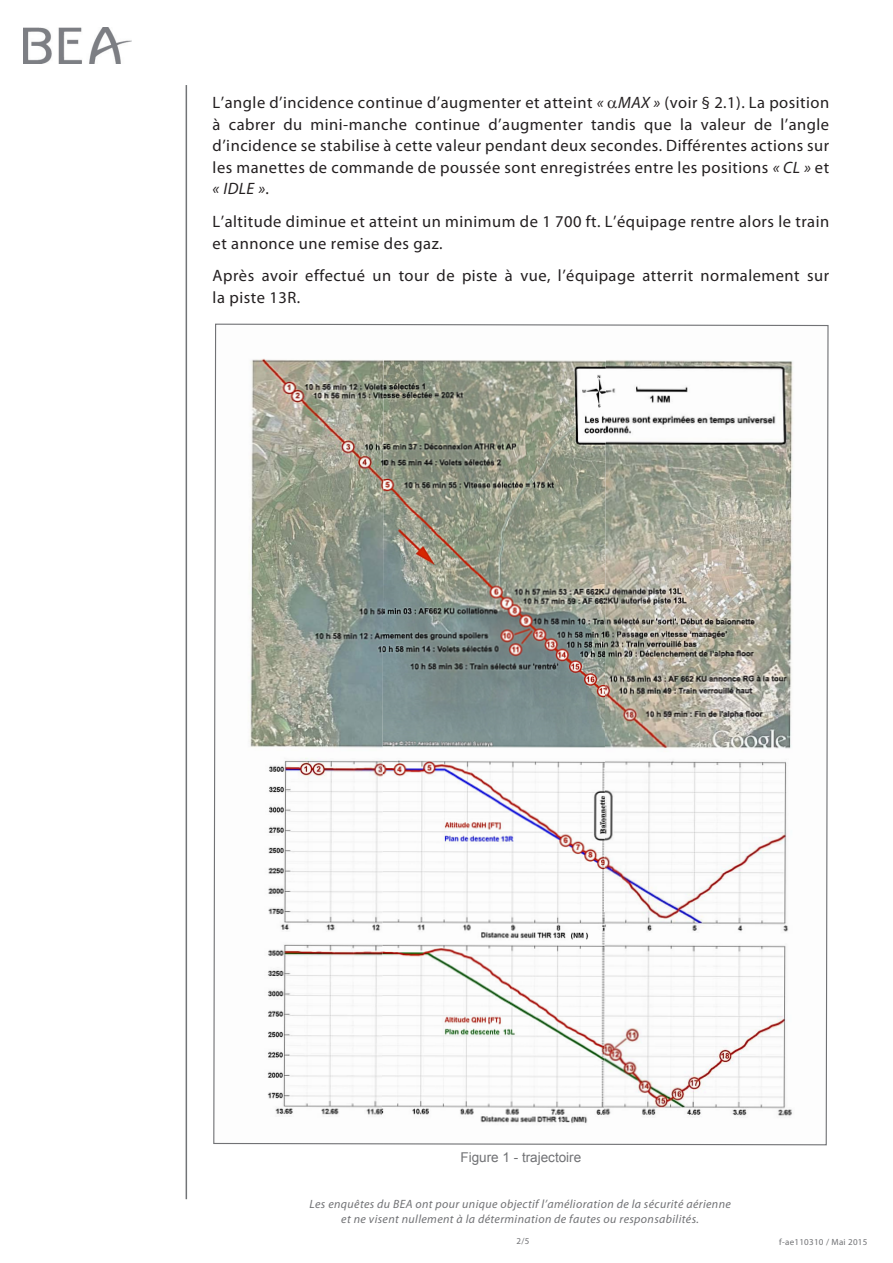
<style>
.page{position:relative;width:893px;height:1263px;background:#fff}
.page>*{position:absolute;margin:0;border:0;box-sizing:border-box;transform-origin:0 0}
.t1{font:16.5px/21.6px "Myriad Pro";letter-spacing:.03em;color:#231f20}
.Légende{font:13.5px "Arial";color:#717275}
.t2{font:italic 12px/14.4px "Myriad Pro";letter-spacing:.03em;color:#717275;text-align:center}
.t3{font:9px "Myriad Pro";letter-spacing:.03em;color:#717275}
.s1{font-style:italic}
</style>
<div class="page">
<hr style="left:186px;top:85px;width:1px;height:1114px;background:#727477">
<img style="left:23px;top:28px;width:109px;height:36px">
<svg style="left:213px;top:323px;width:616px;height:823px"></svg>
<p class="t1" style="left:213px;top:91px;width:618px;text-align:justify">L’angle d’incidence continue d’augmenter et atteint <span class="s1">« MAX »</span> (voir § 2.1). La position à cabrer du mini-manche continue d’augmenter tandis que la valeur de l’angle d’incidence se stabilise à cette valeur pendant deux secondes. Différentes actions sur les manettes de commande de poussée sont enregistrées entre les positions <span class="s1">« CL »</span> et <span class="s1">« IDLE »</span>.</p>
<p class="t1" style="left:213px;top:210px;width:618px">L’altitude diminue et atteint un minimum de 1 700 ft. L’équipage rentre alors le train et annonce une remise des gaz.</p>
<p class="t1" style="left:213px;top:264px;width:618px">Après avoir effectué un tour de piste à vue, l’équipage atterrit normalement sur la piste 13R.</p>
<p class="Légende" style="left:460px;top:1148px;width:122px">Figure 1 - trajectoire</p>
<p class="t2" style="left:309px;top:1197px;width:423px">Les enquêtes du BEA ont pour unique objectif l’amélioration de la sécurité aérienne et ne visent nullement à la détermination de fautes ou responsabilités.</p>
<p class="t3" style="left:517px;top:1236px;width:14px">2/5</p>
<p class="t3" style="left:779px;top:1236px;width:90px">f-ae110310 / Mai 2015</p>
</div>
